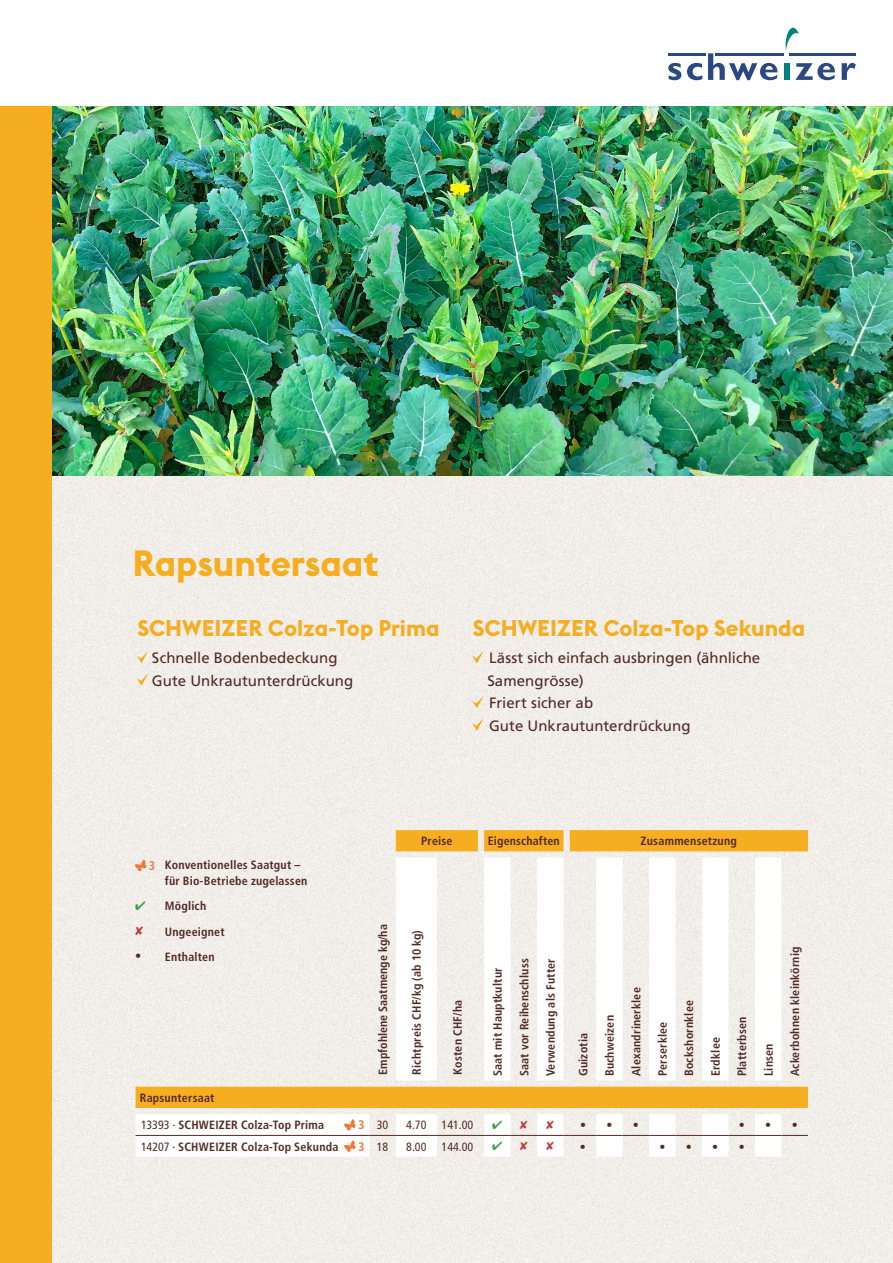
<style>
.page{position:relative;width:893px;height:1263px;background:#fff}
.page>*{position:absolute;margin:0;border:0;box-sizing:border-box;transform-origin:0 0}
.t1{font:700 36px "Euclid Flex";letter-spacing:-.005em;color:#f7ad20}
.t2{font:700 22.5px "Euclid Flex";color:#f7ad20}
.t3{font:15px/22.5px "Frutiger LT Pro";color:#532a25}
.t4{font:700 condensed 12.45px/21.3px "Frutiger LT Pro";color:#ec7b39}
.t5{font:700 12.45px "Frutiger LT Pro";color:#532a25}
.t6{font:700 condensed 12px/25.3px "Frutiger LT Pro";letter-spacing:.015em;color:#532a25}
.t7{font:condensed 12px "Frutiger LT Pro";color:#532a25}
.t8{font:700 12px "Frutiger LT Pro";color:#532a25}
.s1{font-weight:400}
</style>
<div class="page">
<div style="left:51px;top:475px;width:842px;height:788px;background:#f2efea"></div>
<svg style="left:137px;top:651px;width:11px;height:12px"></svg>
<svg style="left:137px;top:674px;width:11px;height:12px"></svg>
<svg style="left:472px;top:651px;width:11px;height:12px"></svg>
<svg style="left:472px;top:696px;width:11px;height:12px"></svg>
<svg style="left:472px;top:719px;width:11px;height:12px"></svg>
<svg style="left:396px;top:830px;width:412px;height:21px;background:#f6af27"></svg>
<svg style="left:136px;top:857px;width:645px;height:300px;fill:#f4f1ec"></svg>
<div style="left:136px;top:1087px;width:672px;height:21px;background:#f7ad20"></div>
<hr style="left:136px;top:1135px;width:233px;height:1px;background:#532a25">
<svg style="left:369px;top:1135px;width:27px;height:1px"></svg>
<hr style="left:396px;top:1135px;width:41px;height:1px;background:#532a25">
<hr style="left:437px;top:1135px;width:41px;height:1px;background:#532a25">
<svg style="left:478px;top:1135px;width:330px;height:1px"></svg>
<svg style="left:344px;top:1119px;width:12px;height:12px"></svg>
<svg style="left:344px;top:1140px;width:12px;height:12px"></svg>
<svg style="left:135px;top:860px;width:12px;height:11px"></svg>
<img style="left:51px;top:106px;width:842px;height:369px">
<div style="left:0;top:106px;width:51px;height:1157px;background:#f7ad20"></div>
<div style="left:784px;top:63px;width:5px;height:17px;background:#00817e"></div>
<svg style="left:668px;top:63px;width:13px;height:17px"></svg>
<svg style="left:687px;top:63px;width:15px;height:17px"></svg>
<svg style="left:795px;top:63px;width:40px;height:17px"></svg>
<svg style="left:842px;top:63px;width:14px;height:17px"></svg>
<hr style="left:669px;top:53px;width:37px;height:2px;background:#294884">
<svg style="left:786px;top:28px;width:13px;height:23px"></svg>
<hr style="left:716px;top:53px;width:68px;height:2px;background:#294884">
<hr style="left:789px;top:53px;width:66px;height:2px;background:#294884">
<svg style="left:708px;top:53px;width:70px;height:27px"></svg>
<svg style="left:493px;top:1120px;width:34px;height:9px"></svg>
<svg style="left:547px;top:1120px;width:7px;height:9px"></svg>
<svg style="left:493px;top:1142px;width:34px;height:8px"></svg>
<svg style="left:547px;top:1142px;width:7px;height:8px"></svg>
<svg style="left:135px;top:901px;width:10px;height:9px"></svg>
<svg style="left:135px;top:926px;width:8px;height:9px"></svg>
<h1 class="t1" style="left:132px;top:543px;width:248px">Rapsuntersaat</h1>
<h2 class="t2" style="left:137px;top:615px;width:304px">SCHWEIZER Colza-Top Prima</h2>
<p class="t3" style="left:152px;top:647px;width:203px">Schnelle Bodenbedeckung<br>Gute Unkrautunterdrückung</p>
<h2 class="t2" style="left:472px;top:615px;width:334px">SCHWEIZER Colza-Top Sekunda</h2>
<p class="t3" style="left:487px;top:647px;width:274px">Lässt sich einfach ausbringen (ähnliche<br>Samengrösse)<br>Friert sicher ab<br>Gute Unkrautunterdrückung</p>
<p class="t4" style="left:149px;top:855px;width:8px">3</p>
<p class="t5" style="left:135px;top:949px;width:8px">•</p>
<p class="t6" style="left:165px;top:856px;width:144px;line-height:16.5px">Konventionelles Saatgut – für Bio-Betriebe zugelassen</p>
<p class="t6" style="left:165px;top:894px;width:61px">Möglich<br>Ungeeignet<br>Enthalten</p>
<p class="t6" style="left:421px;top:828px;width:33px">Preise</p>
<p class="t6" style="left:488px;top:828px;width:73px">Eigenschaften</p>
<p class="t6" style="left:641px;top:828px;width:98px">Zusammensetzung</p>
<p class="t6" style="left:370px;top:1074px;width:152px;rotate:-90deg">Empfohlene Saatmenge kg/ha</p>
<p class="t6" style="left:404px;top:1074px;width:146px;rotate:-90deg">Richtpreis CHF/kg (ab 10 kg)</p>
<p class="t6" style="left:445px;top:1074px;width:76px;rotate:-90deg">Kosten CHF/ha</p>
<p class="t6" style="left:485px;top:1076px;width:110px;rotate:-90deg">Saat mit Hauptkultur</p>
<p class="t6" style="left:511px;top:1076px;width:119px;rotate:-90deg">Saat vor Reihenschluss</p>
<p class="t6" style="left:538px;top:1076px;width:119px;rotate:-90deg">Verwendung als Futter</p>
<p class="t6" style="left:571px;top:1076px;width:44px;rotate:-90deg">Guizotia</p>
<p class="t6" style="left:597px;top:1076px;width:63px;rotate:-90deg">Buchweizen</p>
<p class="t6" style="left:624px;top:1076px;width:90px;rotate:-90deg">Alexandrinerklee</p>
<p class="t6" style="left:650px;top:1076px;width:56px;rotate:-90deg">Perserklee</p>
<p class="t6" style="left:676px;top:1076px;width:78px;rotate:-90deg">Bockshornklee</p>
<p class="t6" style="left:703px;top:1076px;width:40px;rotate:-90deg">Erdklee</p>
<p class="t6" style="left:729px;top:1076px;width:61px;rotate:-90deg">Platterbsen</p>
<p class="t6" style="left:756px;top:1076px;width:34px;rotate:-90deg">Linsen</p>
<p class="t6" style="left:782px;top:1076px;width:131px;rotate:-90deg">Ackerbohnen kleinkörnig</p>
<p class="t6" style="left:140px;top:1085px;width:76px">Rapsuntersaat</p>
<p class="t6" style="left:141px;top:1112px;width:184px"><span class="s1">13393 ·</span> SCHWEIZER Colza-Top Prima</p>
<p class="t7" style="left:377px;top:1118px;width:13px">30</p>
<p class="t7" style="left:406px;top:1118px;width:22px">4.70</p>
<p class="t7" style="left:442px;top:1118px;width:33px">141.00</p>
<p class="t8" style="left:580px;top:1118px;width:34px">• •</p>
<p class="t8" style="left:633px;top:1118px;width:7px">•</p>
<p class="t8" style="left:739px;top:1118px;width:34px">• •</p>
<p class="t8" style="left:792px;top:1118px;width:7px">•</p>
<p class="t6" style="left:141px;top:1134px;width:199px"><span class="s1">14207 ·</span> SCHWEIZER Colza-Top Sekunda</p>
<p class="t7" style="left:377px;top:1139px;width:13px">18</p>
<p class="t7" style="left:406px;top:1139px;width:22px">8.00</p>
<p class="t7" style="left:442px;top:1139px;width:33px">144.00</p>
<p class="t8" style="left:580px;top:1139px;width:7px">•</p>
<p class="t8" style="left:659px;top:1139px;width:34px">• •</p>
<p class="t8" style="left:712px;top:1139px;width:34px">• •</p>
<p class="t4" style="left:358px;top:1114px;width:8px">3<br>3</p>
</div>
